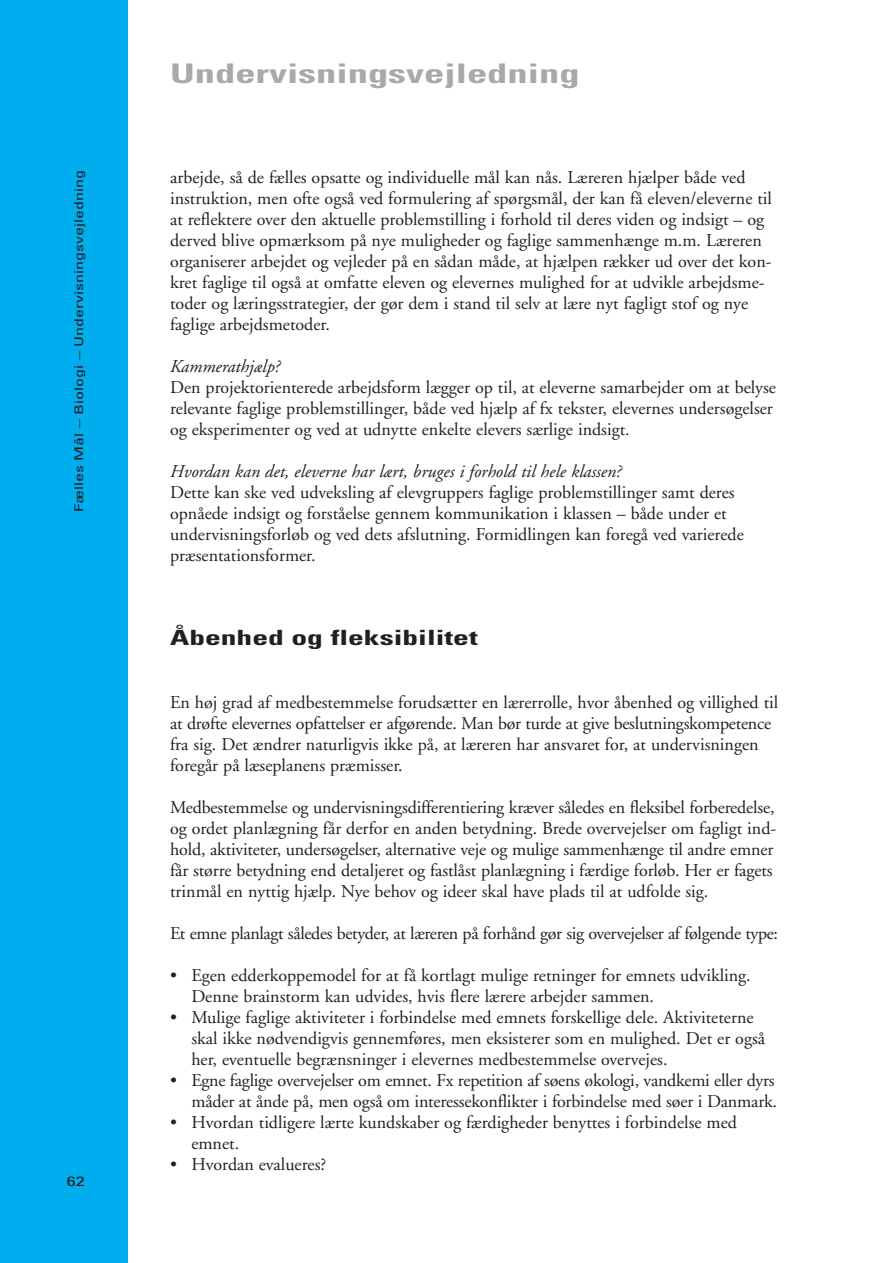
<style>
.page{position:relative;width:893px;height:1263px;background:#fff}
.page>*{position:absolute;margin:0;border:0;box-sizing:border-box;transform-origin:0 0}
.t1{font:700 condensed 27px "Univers";color:#a8a9ad;scale:1.5 1}
.t2{font:700 condensed 21px "Univers";color:#231f20;scale:1.5 1}
.t3{font:18px/21px "Adobe Garamond";color:#231f20}
.t4{font:18px "Adobe Garamond";letter-spacing:-.02em;color:#231f20}
.t5{font:italic 18px "Adobe Garamond";color:#231f20}
.t6{font:condensed 13.5px "Univers";color:#231f20;scale:1.5 1}
.t7{font:condensed 12px "Univers";color:#231f20;scale:1.5 1}
</style>
<div class="page">
<div style="left:0;top:0;width:128px;height:1263px;background:#00aeef"></div>
<h1 class="t1" style="left:170px;top:64px;width:274px">Undervisningsvejledning</h1>
<p class="t7" style="left:74px;top:512px;width:229px;rotate:-90deg">Fælles Mål – Biologi – Undervisningsvejledning</p>
<p class="t3" style="left:170px;top:169px;width:603px">arbejde, så de fælles opsatte og individuelle mål kan nås. Læreren hjælper både ved instruktion, men ofte også ved formulering af spørgsmål, der kan få eleven/eleverne til at reflektere over den aktuelle problemstilling i forhold til deres viden og indsigt – og derved blive opmærksom på nye muligheder og faglige sammenhænge m.m. Læreren organiserer arbejdet og vejleder på en sådan måde, at hjælpen rækker ud over det kon&shy;kret faglige til også at omfatte eleven og elevernes mulighed for at udvikle arbejdsme&shy;toder og læringsstrategier, der gør dem i stand til selv at lære nyt fagligt stof og nye faglige arbejdsmetoder.</p>
<p class="t5" style="left:170px;top:359px;width:112px">Kammerathjælp?</p>
<p class="t3" style="left:170px;top:379px;width:607px">Den projektorienterede arbejdsform lægger op til, at eleverne samarbejder om at belyse relevante faglige problemstillinger, både ved hjælp af fx tekster, elevernes undersøgelser og eksperimenter og ved at udnytte enkelte elevers særlige indsigt.</p>
<p class="t5" style="left:170px;top:464px;width:453px">Hvordan kan det, eleverne har lært, bruges i forhold til hele klassen?</p>
<p class="t3" style="left:170px;top:484px;width:575px">Dette kan ske ved udveksling af elevgruppers faglige problemstillinger samt deres opnåede indsigt og forståelse gennem kommunikation i klassen – både under et undervisningsforløb og ved dets afslutning. Formidlingen kan foregå ved varierede præsentationsformer.</p>
<p class="t2" style="left:170px;top:630px;width:207px">Åbenhed og fleksibilitet</p>
<p class="t6" style="left:67px;top:1176px;width:13px">62</p>
<p class="t3" style="left:170px;top:694px;width:610px">En høj grad af medbestemmelse forudsætter en lærerrolle, hvor åbenhed og villighed til at drøfte elevernes opfattelser er afgørende. Man bør turde at give beslutningskompetence fra sig. Det ændrer naturligvis ikke på, at læreren har ansvaret for, at undervisningen foregår på læseplanens præmisser.</p>
<p class="t3" style="left:170px;top:799px;width:608px">Medbestemmelse og undervisningsdifferentiering kræver således en fleksibel forberedelse, og ordet planlægning får derfor en anden betydning. Brede overvejelser om fagligt ind&shy;hold, aktiviteter, undersøgelser, alternative veje og mulige sammenhænge til andre emner får større betydning end detaljeret og fastlåst planlægning i færdige forløb. Her er fagets trinmål en nyttig hjælp. Nye behov og ideer skal have plads til at udfolde sig.</p>
<p class="t4" style="left:170px;top:926px;width:609px">Et emne planlagt således betyder, at læreren på forhånd gør sig overvejelser af følgende type:</p>
<p class="t3" style="left:191px;top:967px;width:561px;text-indent:-21px">• Egen edderkoppemodel for at få kortlagt mulige retninger for emnets udvikling.<br>Denne brainstorm kan udvides, hvis flere lærere arbejder sammen.</p>
<p class="t3" style="left:191px;top:1009px;width:575px;text-indent:-21px">• Mulige faglige aktiviteter i forbindelse med emnets forskellige dele. Aktiviteterne skal ikke nødvendigvis gennemføres, men eksisterer som en mulighed. Det er også her, eventuelle begrænsninger i elevernes medbestemmelse overvejes.</p>
<p class="t3" style="left:170px;top:1072px;width:608px;text-align:right">• Egne faglige overvejelser om emnet. Fx repetition af søens økologi, vandkemi eller dyrs måder at ånde på, men også om interessekonflikter i forbindelse med søer i Danmark.</p>
<p class="t3" style="left:191px;top:1114px;width:547px;text-indent:-21px">• Hvordan tidligere lærte kundskaber og færdigheder benyttes i forbindelse med emnet.</p>
<p class="t3" style="left:170px;top:1156px;width:158px">• Hvordan evalueres?</p>
</div>
